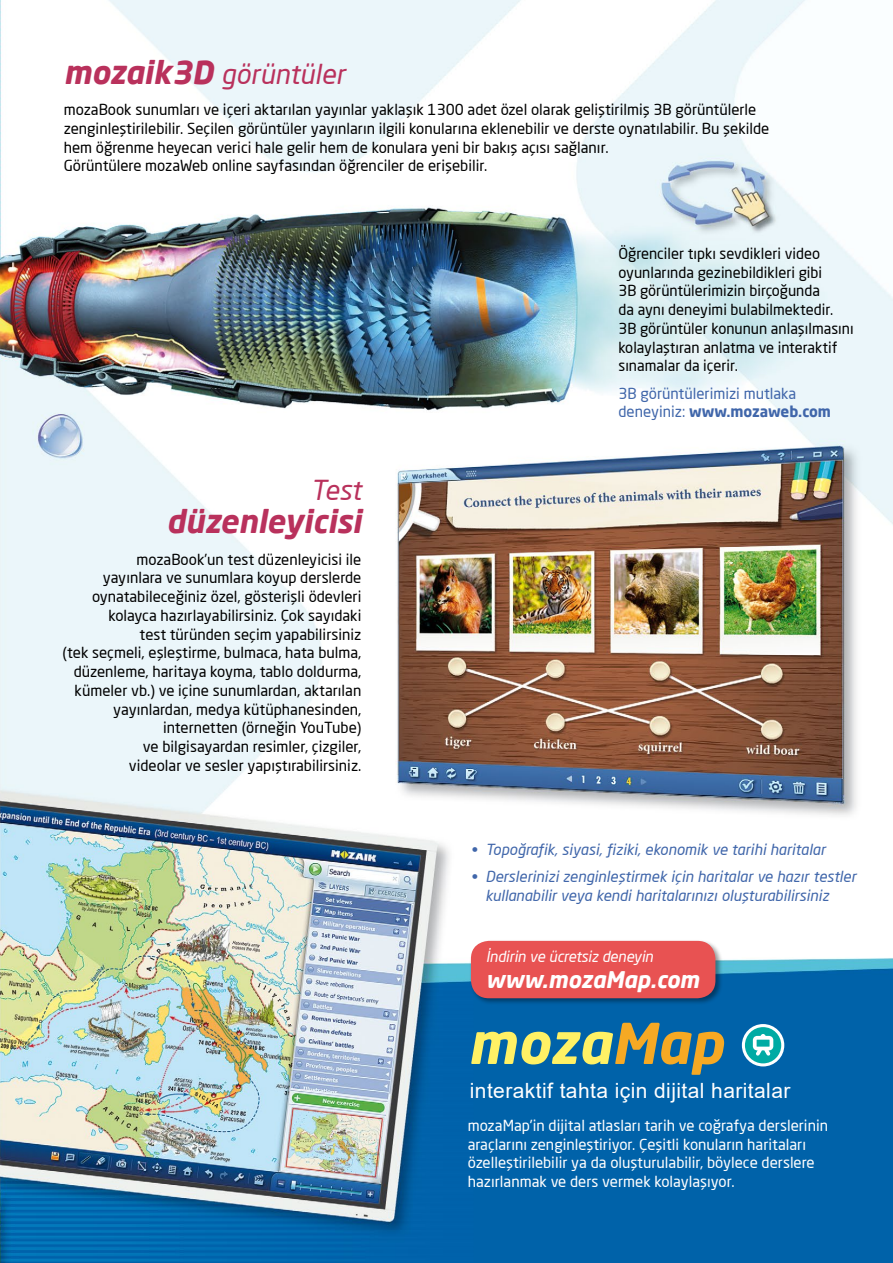
<style>
.page{position:relative;width:893px;height:1263px;background:#fff}
.page>*{position:absolute;margin:0;border:0;box-sizing:border-box;transform-origin:0 0}
.t1{font:italic 700 55.5px "Neo Sans Pro";letter-spacing:.01em;color:#fff165}
.t2{font:italic 700 31.5px "Neo Sans Pro";color:#b9315c}
.t3{font:italic 27px "Neo Sans Pro";color:#b9315c}
.t4{font:italic 700 22.5px "Neo Sans Pro";color:#fff}
.t5{font:21px "Arial";letter-spacing:.02em;color:#fff}
.t6{font:15px/18.8px "Neo Sans Pro";color:#000}
.t7{font:15px/18.8px "Neo Sans Pro";color:#fff}
.t8{font:italic 15px/18.8px "Neo Sans Pro";color:#4066aa}
.t9{font:15px/18.8px "Neo Sans Pro";color:#4066aa}
.t10{font:italic 15px "Neo Sans Pro";letter-spacing:-.01em;color:#fff}
.s1{font-weight:700;font-size:31.5px}
.s2{font-weight:700}
.s3{color:#f6a924}
</style>
<div class="page">
<img style="left:0;top:0;width:893px;height:1263px">
<div style="left:469px;top:939px;width:254px;height:67px;background:#000;opacity:.4"></div>
<div style="left:471px;top:941px;width:244px;height:57px;background:#e85252;border-radius:18px"></div>
<svg style="left:742px;top:1024px;width:42px;height:42px"></svg>
<div style="left:745px;top:1027px;width:36px;height:36px;background:#00aba4;border-radius:50%"></div>
<svg style="left:753px;top:1034px;width:20px;height:22px"></svg>
<h3 class="t3" style="left:64px;top:57px;width:283px"><span class="s1">mozaik3D</span> görüntüler</h3>
<p class="t6" style="left:64px;top:100px;width:707px">mozaBook sunumları ve içeri aktarılan yayınlar yaklaşık 1300 adet özel olarak geliştirilmiş 3B görüntülerle zenginleştirilebilir. Seçilen görüntüler yayınların ilgili konularına eklenebilir ve derste oynatılabilir. Bu şekilde hem öğrenme heyecan verici hale gelir hem de konulara yeni bir bakış açısı sağlanır.<br>Görüntülere mozaWeb online sayfasından öğrenciler de erişebilir.</p>
<h3 class="t3" style="left:311px;top:474px;width:52px">Test</h3>
<h2 class="t2" style="left:166px;top:501px;width:197px">düzenleyicisi</h2>
<p class="t6" style="left:63px;top:549px;width:300px;text-align:right">mozaBook’un test düzenleyicisi ile<br>yayınlara ve sunumlara koyup derslerde oynatabileceğiniz özel, gösterişli ödevleri kolayca hazırlayabilirsiniz. Çok sayıdaki<br>test türünden seçim yapabilirsiniz<br>(tek seçmeli, eşleştirme, bulmaca, hata bulma, düzenleme, haritaya koyma, tablo doldurma, kümeler vb.) ve içine sunumlardan, aktarılan yayınlardan, medya kütüphanesinden, internetten (örneğin YouTube)<br>ve bilgisayardan resimler, çizgiler,<br>videolar ve sesler yapıştırabilirsiniz.</p>
<p class="t6" style="left:618px;top:244px;width:237px">Öğrenciler tıpkı sevdikleri video oyunlarında gezinebildikleri gibi<br>3B görüntülerimizin birçoğunda<br>da aynı deneyimi bulabilmektedir.<br>3B görüntüler konunun anlaşılmasını kolaylaştıran anlatma ve interaktif sınamalar da içerir.</p>
<p class="t9" style="left:618px;top:384px;width:214px">3B görüntülerimizi mutlaka deneyiniz: <span class="s2">www.mozaweb.com</span></p>
<p class="t8" style="left:471px;top:839px;width:356px">• Topoğrafik, siyasi, fiziki, ekonomik ve tarihi haritalar</p>
<p class="t8" style="left:485px;top:867px;width:372px;text-indent:-14px">• Derslerinizi zenginleştirmek için haritalar ve hazır testler kullanabilir veya kendi haritalarınızı oluşturabilirsiniz</p>
<p class="t10" style="left:486px;top:947px;width:169px">İndirin ve ücretsiz deneyin</p>
<h3 class="t4" style="left:486px;top:965px;width:215px">www.mozaMap.com</h3>
<h1 class="t1" style="left:468px;top:1008px;width:257px">moza<span class="s3">Map</span></h1>
<h3 class="t5" style="left:470px;top:1076px;width:322px">interaktif tahta için dijital haritalar</h3>
<p class="t7" style="left:468px;top:1116px;width:362px">mozaMap'in dijital atlasları tarih ve coğrafya derslerinin araçlarını zenginleştiriyor. Çeşitli konuların haritaları özelleştirilebilir ya da oluşturulabilir, böylece derslere hazırlanmak ve ders vermek kolaylaşıyor.</p>
</div>
